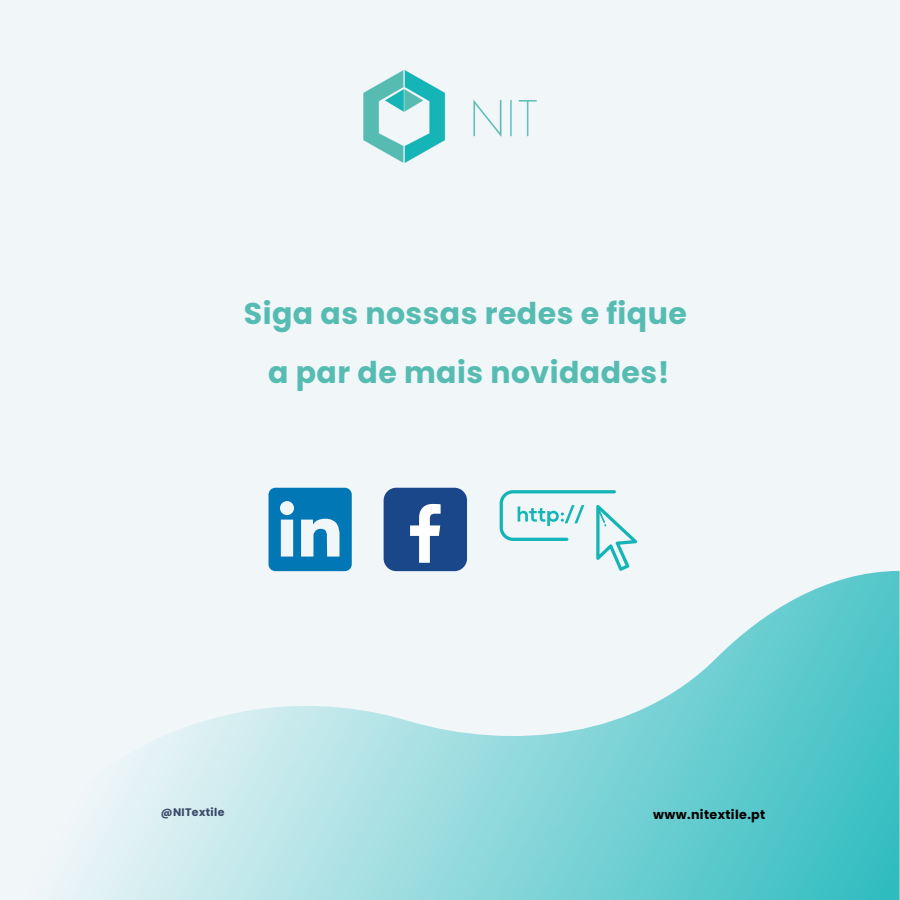
<style>
.page{position:relative;width:900px;height:900px;background:#f1f6f9}
.page>*{position:absolute;margin:0;border:0;box-sizing:border-box;transform-origin:0 0}
.t1{font:700 30px "Poppins";letter-spacing:.015em;color:#56bcb2}
.t2{font:700 12.6px "Poppins";letter-spacing:.03em;color:#000}
.t3{font:700 11px "Poppins";letter-spacing:.03em;color:#394867}
</style>
<div class="page">
<svg style="left:69px;top:571px;width:831px;height:329px"></svg>
<img style="left:363px;top:70px;width:174px;height:93px">
<svg style="left:269px;top:488px;width:83px;height:83px"></svg>
<div style="left:384px;top:488px;width:83px;height:83px;background:#1a4789;border-radius:13px"></div>
<svg style="left:410px;top:504px;width:31px;height:59px"></svg>
<svg style="left:500px;top:490px;width:137px;height:81px"></svg>
<p class="t1" style="left:244px;top:293px;width:444px">Siga as nossas redes e fique</p>
<p class="t1" style="left:268px;top:352px;width:403px">a par de mais novidades!</p>
<p class="t3" style="left:161px;top:805px;width:65px">@NITextile</p>
<p class="t2" style="left:653px;top:805px;width:114px">www.nitextile.pt</p>
</div>
